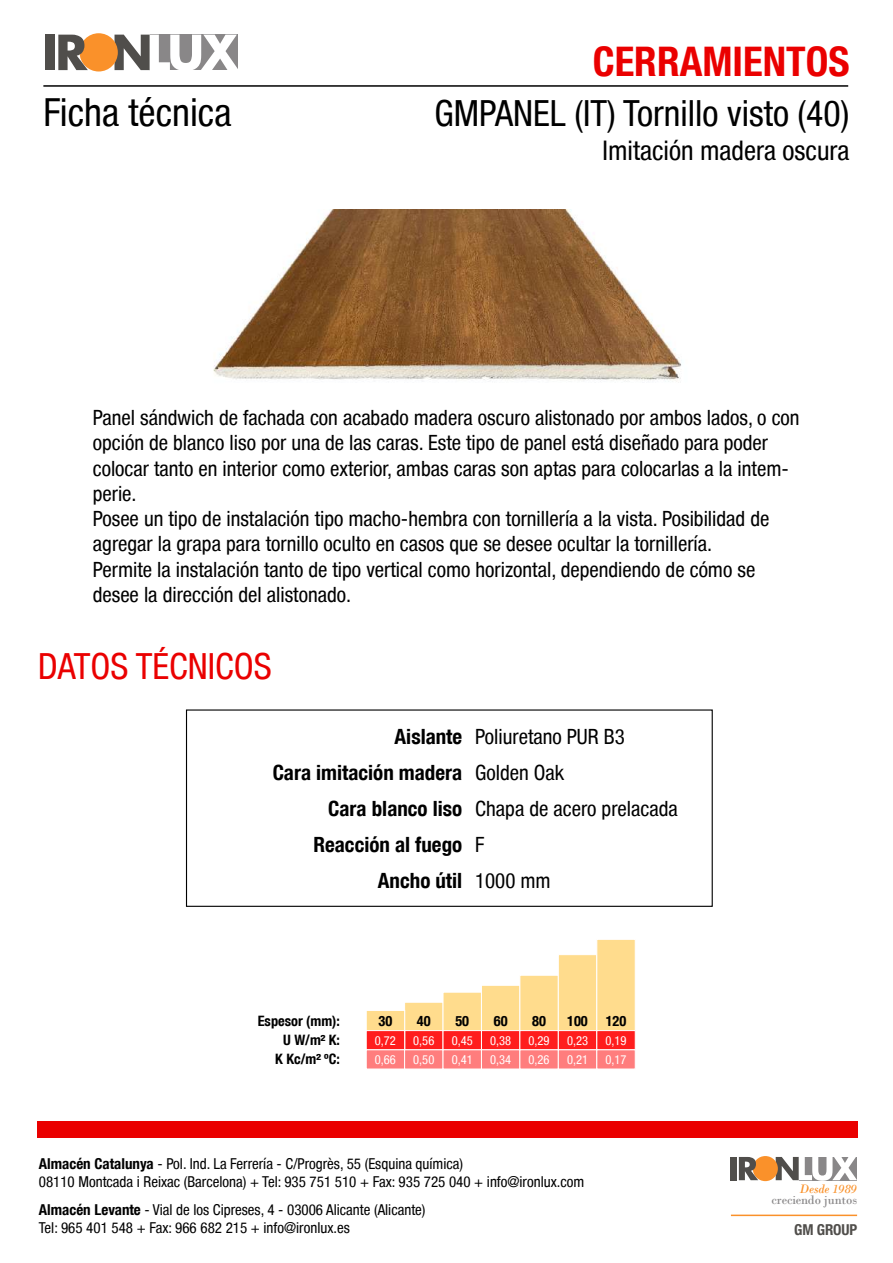
<style>
.page{position:relative;width:893px;height:1263px;background:#fff}
.page>*{position:absolute;margin:0;border:0;box-sizing:border-box;transform-origin:0 0}
.t1{font:700 condensed 40.8px "Helvetica Neue Condensed";color:#ea0000}
.t2{font:condensed 38.7px "Helvetica Neue Condensed";color:#000}
.t3{font:condensed 36px "Helvetica Neue Condensed";color:#000}
.t4{font:condensed 36px "Helvetica Neue Condensed";color:#ea0000}
.t5{font:condensed 27px "Helvetica Neue Condensed";color:#000}
.t6{font:condensed 21px/25.2px "Helvetica Neue Condensed";color:#000}
.t7{font:700 condensed 21px/36px "Helvetica Neue Condensed";color:#000;text-align:right}
.t8{font:condensed 15px/18px "Helvetica Neue Condensed";color:#000}
.t9{font:700 condensed 15px "Helvetica Neue Condensed";letter-spacing:-.01em;color:#504e4b}
.t10{font:700 condensed 14.4px/18.3px "Helvetica Neue Condensed";color:#000;text-align:right}
.t11{font:12.9px "Bodoni";letter-spacing:-.01em;color:#898788}
.t12{font:italic 12.9px "Bodoni";letter-spacing:-.01em;color:#fa912a}
.t13{font:condensed 12.6px "Helvetica Neue Condensed";color:#fff}
.s1{font-weight:700}
</style>
<div class="page">
<img style="left:213px;top:209px;width:468px;height:174px">
<div style="left:45px;top:35px;width:10px;height:35px;background:#504e4b"></div>
<svg style="left:115px;top:35px;width:123px;height:36px"></svg>
<div style="left:80px;top:33px;width:38px;height:38px;background:#fa912a;border-radius:50%"></div>
<svg style="left:58px;top:35px;width:30px;height:35px"></svg>
<div style="left:38px;top:1121px;width:820px;height:16px;background:#ea0000"></div>
<div style="left:730px;top:1157px;width:6px;height:23px;background:#504e4b"></div>
<svg style="left:776px;top:1157px;width:81px;height:24px"></svg>
<div style="left:753px;top:1156px;width:25px;height:25px;background:#fa912a;border-radius:50%"></div>
<svg style="left:739px;top:1157px;width:19px;height:23px"></svg>
<hr style="left:731px;top:1214px;width:126px;height:2px;background:#fa912a">
<hr style="left:43px;top:85px;width:805px;height:2px;background:#000">
<div style="left:186px;top:709px;width:527px;height:198px;border:1px solid #000"></div>
<div style="left:404px;top:1002px;width:39px;height:47px;background:#ffdc8d;border:1px solid #fff"></div>
<div style="left:443px;top:992px;width:39px;height:58px;background:#ffdc8d;border:1px solid #fff"></div>
<div style="left:481px;top:985px;width:39px;height:64px;background:#ffdc8d;border:1px solid #fff"></div>
<div style="left:519px;top:975px;width:40px;height:74px;background:#ffdc8d;border:1px solid #fff"></div>
<div style="left:558px;top:954px;width:39px;height:96px;background:#ffdc8d;border:1px solid #fff"></div>
<div style="left:596px;top:939px;width:40px;height:110px;background:#ffdc8d;border:1px solid #fff"></div>
<div style="left:404px;top:1030px;width:39px;height:20px;background:#ff1d1d;border:1px solid #fff"></div>
<div style="left:443px;top:1030px;width:39px;height:20px;background:#ff1d1d;border:1px solid #fff"></div>
<div style="left:481px;top:1030px;width:39px;height:20px;background:#ff1d1d;border:1px solid #fff"></div>
<div style="left:519px;top:1030px;width:40px;height:20px;background:#ff1d1d;border:1px solid #fff"></div>
<div style="left:558px;top:1030px;width:39px;height:20px;background:#ff1d1d;border:1px solid #fff"></div>
<div style="left:596px;top:1030px;width:40px;height:20px;background:#ff1d1d;border:1px solid #fff"></div>
<div style="left:366px;top:1010px;width:39px;height:39px;background:#ffdc8d;border:1px solid #fff"></div>
<div style="left:366px;top:1030px;width:39px;height:20px;background:#ff1d1d;border:1px solid #fff"></div>
<div style="left:366px;top:1049px;width:39px;height:20px;background:#ff7d7d;border:1px solid #fff"></div>
<div style="left:404px;top:1049px;width:39px;height:20px;background:#ff7d7d;border:1px solid #fff"></div>
<div style="left:443px;top:1049px;width:39px;height:20px;background:#ff7d7d;border:1px solid #fff"></div>
<div style="left:481px;top:1049px;width:39px;height:20px;background:#ff7d7d;border:1px solid #fff"></div>
<div style="left:519px;top:1049px;width:40px;height:20px;background:#ff7d7d;border:1px solid #fff"></div>
<div style="left:558px;top:1049px;width:39px;height:20px;background:#ff7d7d;border:1px solid #fff"></div>
<div style="left:596px;top:1049px;width:40px;height:20px;background:#ff7d7d;border:1px solid #fff"></div>
<h1 class="t1" style="left:593px;top:37px;width:258px">CERRAMIENTOS</h1>
<h2 class="t2" style="left:43px;top:90px;width:190px">Ficha técnica</h2>
<h3 class="t3" style="left:434px;top:92px;width:417px">GMPANEL (IT) Tornillo visto (40)</h3>
<p class="t5" style="left:603px;top:134px;width:248px">Imitación madera oscura</p>
<p class="t6" style="left:93px;top:405px;width:708px">Panel sándwich de fachada con acabado madera oscuro alistonado por ambos lados, o con opción de blanco liso por una de las caras. Este tipo de panel está diseñado para poder colocar tanto en interior como exterior, ambas caras son aptas para colocarlas a la intem&shy;perie.<br>Posee un tipo de instalación tipo macho-hembra con tornillería a la vista. Posibilidad de agregar la grapa para tornillo oculto en casos que se desee ocultar la tornillería.<br>Permite la instalación tanto de tipo vertical como horizontal, dependiendo de cómo se desee la dirección del alistonado.</p>
<h3 class="t4" style="left:38px;top:645px;width:236px">DATOS TÉCNICOS</h3>
<p class="t7" style="left:273px;top:719px;width:191px">Aislante<br>Cara imitación madera<br>Cara blanco liso<br>Reacción al fuego<br>Ancho útil</p>
<p class="t6" style="left:475px;top:719px;width:204px;line-height:36px">Poliuretano PUR B3<br>Golden Oak<br>Chapa de acero prelacada<br>F<br>1000 mm</p>
<p class="t10" style="left:258px;top:1012px;width:84px">Espesor (mm):<br>U W/m² K:</p>
<p class="t10" style="left:417px;top:1012px;width:15px">40</p>
<p class="t10" style="left:455px;top:1012px;width:15px">50</p>
<p class="t10" style="left:494px;top:1012px;width:15px">60</p>
<p class="t10" style="left:532px;top:1012px;width:15px">80</p>
<p class="t10" style="left:567px;top:1012px;width:61px">100 120</p>
<p class="t10" style="left:379px;top:1012px;width:15px">30</p>
<p class="t13" style="left:375px;top:1033px;width:23px">0,72</p>
<p class="t13" style="left:413px;top:1033px;width:23px">0,56</p>
<p class="t13" style="left:452px;top:1033px;width:23px">0,45</p>
<p class="t13" style="left:490px;top:1033px;width:23px">0,38</p>
<p class="t13" style="left:529px;top:1033px;width:23px">0,29</p>
<p class="t13" style="left:567px;top:1033px;width:23px">0,23</p>
<p class="t13" style="left:605px;top:1033px;width:23px">0,19</p>
<p class="t10" style="left:275px;top:1049px;width:66px">K Kc/m² ºC:</p>
<p class="t13" style="left:375px;top:1052px;width:23px">0,66</p>
<p class="t13" style="left:413px;top:1052px;width:23px">0,50</p>
<p class="t13" style="left:452px;top:1052px;width:23px">0,41</p>
<p class="t13" style="left:490px;top:1052px;width:23px">0,34</p>
<p class="t13" style="left:529px;top:1052px;width:23px">0,26</p>
<p class="t13" style="left:567px;top:1052px;width:23px">0,21</p>
<p class="t13" style="left:605px;top:1052px;width:23px">0,17</p>
<p class="t8" style="left:39px;top:1154px;width:547px"><span class="s1">Almacén Catalunya</span> - Pol. Ind. La Ferrería - C/Progrès, 55 (Esquina química)<br>08110 Montcada i Reixac (Barcelona) + Tel: 935 751 510 + Fax: 935 725 040 + info@ironlux.com</p>
<p class="t8" style="left:39px;top:1200px;width:388px"><span class="s1">Almacén Levante</span> - Vial de los Cipreses, 4 - 03006 Alicante (Alicante)<br>Tel: 965 401 548 + Fax: 966 682 215 + info@ironlux.es</p>
<p class="t12" style="left:799px;top:1181px;width:59px">Desde 1989</p>
<p class="t11" style="left:772px;top:1192px;width:87px">creciendo juntos</p>
<p class="t9" style="left:794px;top:1221px;width:64px">GM GROUP</p>
</div>
